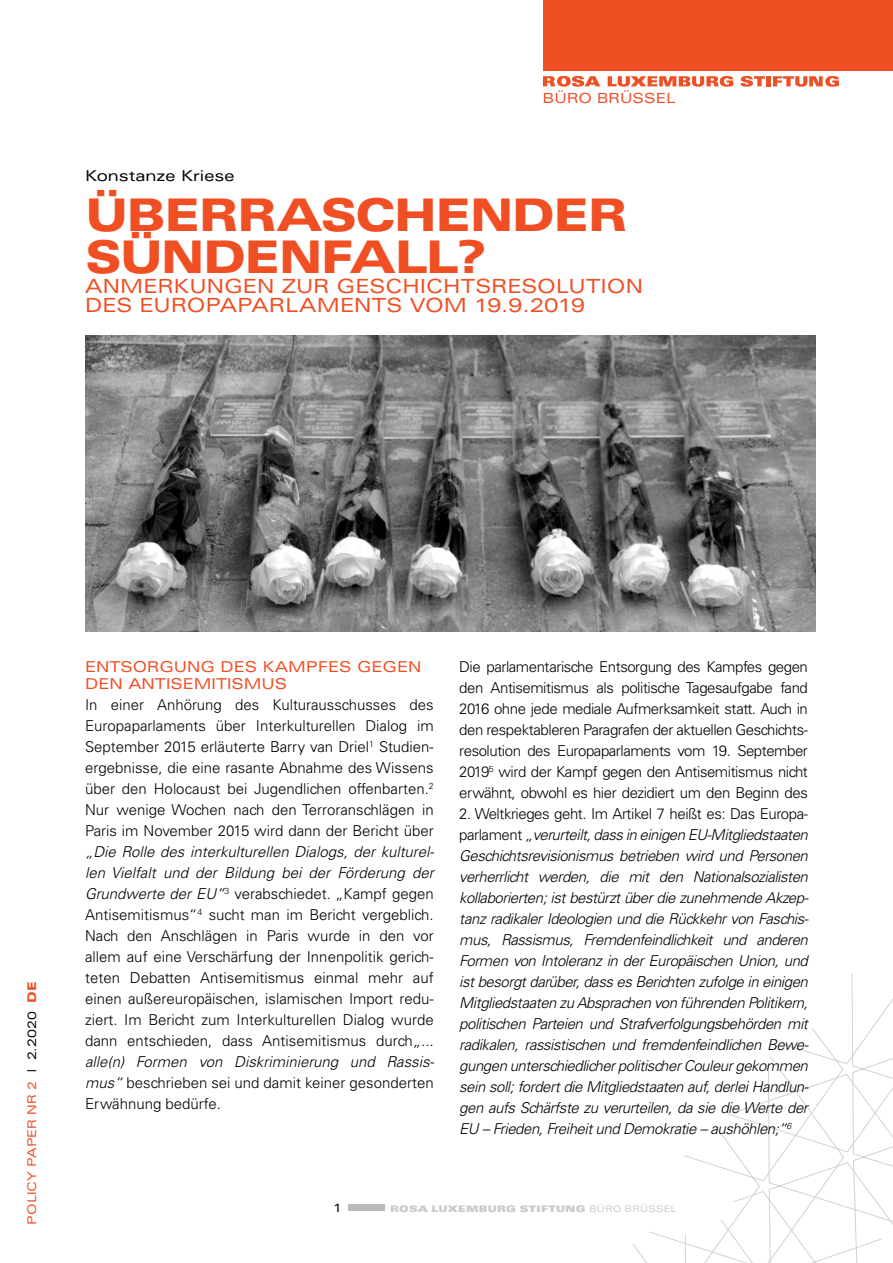
<style>
.page{position:relative;width:893px;height:1263px;background:#fff}
.page>*{position:absolute;margin:0;border:0;box-sizing:border-box;transform-origin:0 0}
.Cover_Titel{font:900 expanded 45px/42px "Univers LT Std";letter-spacing:-.045em;color:#f04e23}
.Text{font:expanded 19.5px/19.5px "Univers LT Std";color:#f04e23}
.Body_Text{font:300 15px/21px "Univers LT Std";letter-spacing:-.025em;color:#000;text-align:justify}
.Body_Text-2{font:italic 300 15px/21px "Univers LT Std";letter-spacing:-.03em;color:#000;text-align:justify}
.Titel_vom_de_paragra{font:expanded 15px/16.5px "Univers LT Std";color:#f04e23}
.Text-2{font:expanded 15px "Univers LT Std";color:#000}
.t1{font:expanded 13.95px "Univers LT Std";color:#f04e23}
.t2{font:expanded 12px "Univers LT Std";color:#f04e23}
.t3{font:expanded 12px "Univers LT Std";color:#000}
.t4{font:9px "Univers LT Std X Black Ex";letter-spacing:.03em;color:#c9cacc}
.s1{color:#000}
.s2{font-weight:900}
.s3{font-style:italic}
.s4{font-style:normal}
.s5{font-family:"Univers LT Std";font-stretch:expanded}
</style>
<div class="page">
<div style="left:348px;top:1204px;width:37px;height:7px;background:#b8babc"></div>
<svg style="left:773px;top:76px;width:66px;height:11px"></svg>
<div style="left:766px;top:76px;width:5px;height:10px;background:#f04e23"></div>
<svg style="left:741px;top:76px;width:24px;height:11px"></svg>
<svg style="left:608px;top:76px;width:125px;height:11px"></svg>
<svg style="left:543px;top:76px;width:57px;height:11px"></svg>
<div style="left:543px;top:0;width:350px;height:71px;background:#f04e23"></div>
<svg style="left:633px;top:973px;width:260px;height:290px"></svg>
<img style="left:85px;top:336px;width:731px;height:295px">
<p class="t1" style="left:543px;top:90px;width:134px">BÜRO BRÜSSEL</p>
<p class="Text-2" style="left:85px;top:167px;width:151px">Konstanze Kriese</p>
<p class="Cover_Titel" style="left:85px;top:194px;width:544px">ÜBERRASCHENDER<br>SÜNDENFALL?</p>
<p class="Text" style="left:85px;top:276px;width:559px">ANMERKUNGEN ZUR GESCHICHTSRESOLUTION<br>DES EUROPAPARLAMENTS VOM 19.9.2019</p>
<p class="t2" style="left:25px;top:1224px;width:245px;rotate:-90deg">POLICY PAPER NR 2 <span class="s1">| 2.2020</span> <span class="s2">DE</span></p>
<p class="Titel_vom_de_paragra" style="left:85px;top:658px;width:338px">ENTSORGUNG DES KAMPFES GEGEN<br>DEN ANTISEMITISMUS</p>
<p class="Body_Text" style="left:85px;top:694px;width:351px">In einer Anhörung des Kulturausschusses des Europaparlaments über Interkulturellen Dialog im September 2015 erläuterte Barry van Driel<sup>1</sup> Studien&shy;ergebnisse, die eine rasante Abnahme des Wissens über den Holocaust bei Jugendlichen offenbarten.<sup>2<br></sup>Nur wenige Wochen nach den Terroranschlägen in Paris im November 2015 wird dann der Bericht über <span class="s3">„Die Rolle des interkulturellen Dialogs, der kulturel&shy;len Vielfalt und der Bildung bei der Förderung der Grundwerte der EU“</span><sup>3</sup> verabschiedet. „Kampf gegen Antisemitismus“<sup>4</sup> sucht man im Bericht vergeblich.<br>Nach den Anschlägen in Paris wurde in den vor allem auf eine Verschärfung der Innenpolitik gerich&shy;teten Debatten Antisemitismus einmal mehr auf einen außereuropäischen, islamischen Import redu&shy;ziert. Im Bericht zum Interkulturellen Dialog wurde dann entschieden, dass Antisemitismus durch<span class="s3">„... alle(n) Formen von Diskriminierung und Rassis&shy;mus“</span> beschrieben sei und damit keiner gesonderten Erwähnung bedürfe.</p>
<p class="Body_Text" style="left:459px;top:656px;width:350px">Die parlamentarische Entsorgung des Kampfes gegen den Antisemitismus als politische Tagesaufgabe fand 2016 ohne jede mediale Aufmerksamkeit statt. Auch in den respektableren Paragrafen der aktuellen Geschichts&shy;resolution des Europaparlaments vom 19. September 2019<sup>5</sup> wird der Kampf gegen den Antisemitismus nicht erwähnt, obwohl es hier dezidiert um den Beginn des</p>
<p class="Body_Text-2" style="left:459px;top:803px;width:351px"><span class="s4">2. Weltkrieges geht. Im Artikel 7 heißt es: Das Europa&shy;parlament</span> „verurteilt, dass in einigen EU-Mitgliedstaaten Geschichtsrevisionismus betrieben wird und Personen verherrlicht werden, die mit den Nationalsozialisten kollaborierten; ist bestürzt über die zunehmende Akzep&shy;tanz radikaler Ideologien und die Rückkehr von Faschis&shy;mus, Rassismus, Fremdenfeindlichkeit und anderen Formen von Intoleranz in der Europäischen Union, und ist besorgt darüber, dass es Berichten zufolge in einigen Mitgliedstaaten zu Absprachen von führenden Politikern, politischen Parteien und Strafverfolgungsbehörden mit radikalen, rassistischen und fremdenfeindlichen Bewe&shy;gungen unterschiedlicher politischer Couleur gekommen sein soll; fordert die Mitgliedstaaten auf, derlei Handlun&shy;gen aufs Schärfste zu verurteilen, da sie die Werte der EU – Frieden, Freiheit und Demokratie – aushöhlen;“<sup>6</sup></p>
<p class="t3" style="left:333px;top:1200px;width:10px">1</p>
<p class="t4" style="left:390px;top:1203px;width:288px">ROSA LUXEMBURG STIFTUNG <span class="s5">BÜRO BRÜSSEL</span></p>
</div>
